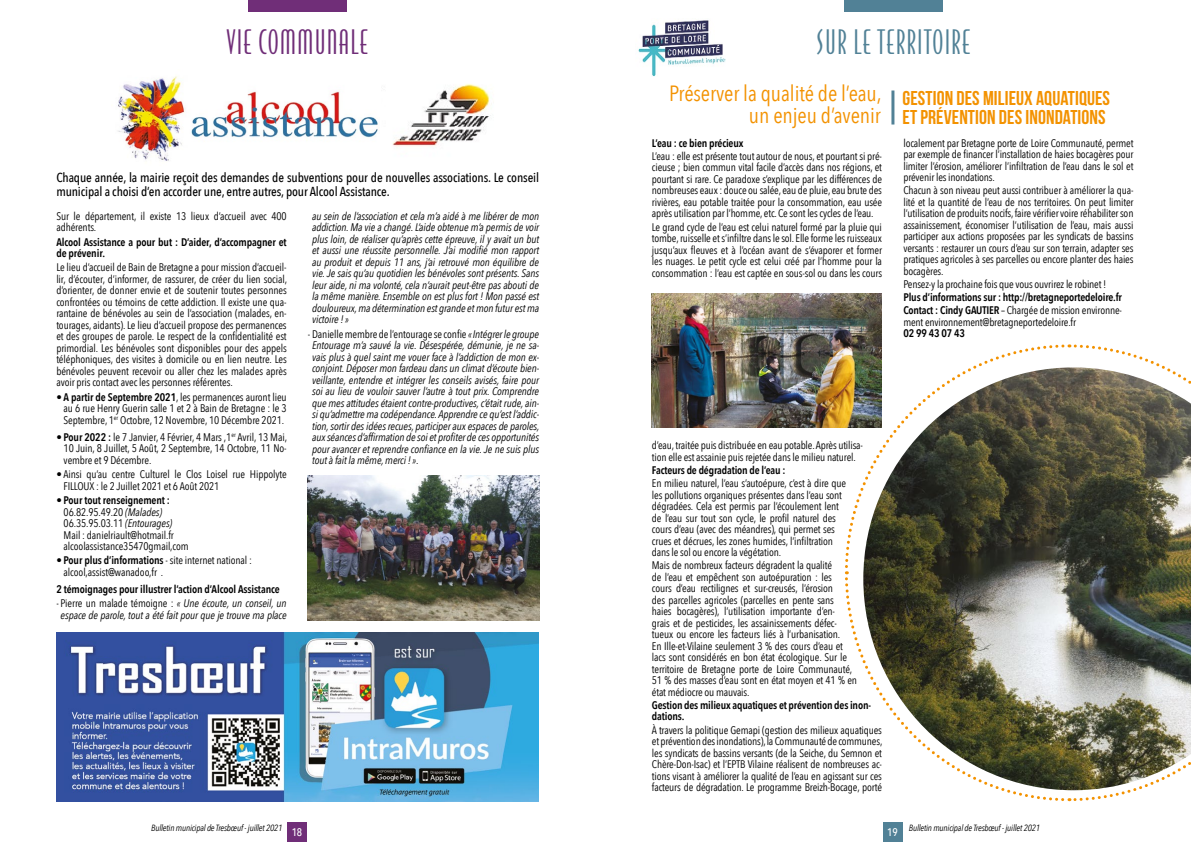
<style>
.page{position:relative;width:1191px;height:842px;background:#fff}
.page>*{position:absolute;margin:0;border:0;box-sizing:border-box;transform-origin:0 0}
.t1{font:32px "Bodega Sans Oldstyle";letter-spacing:.05em;color:#518196}
.t2{font:32px "Bodega Sans Oldstyle";letter-spacing:.05em;color:#702e78}
.t3{font:22px/22px "Avenir Next Condensed";letter-spacing:-.005em;color:#f39200;text-align:right}
.t4{font:20px/19px "Bebas Neue";letter-spacing:.005em;color:#f39200}
.t5{font:500 13px/14px "Avenir Next Condensed";letter-spacing:-.01em;color:#000}
.t6{font:11px/11.5px "Avenir Next Condensed";letter-spacing:-.015em;color:#000;text-align:justify}
.t7{font:italic 11px/11.5px "Avenir Next Condensed";letter-spacing:-.01em;color:#000;text-align:justify}
.t8{font:600 11px/11.5px "Avenir Next Condensed";letter-spacing:-.015em;color:#000}
.t9{font:500 11px "Avenir Next Condensed";color:#fff}
.t10{font:italic 9px "Avenir Next Condensed";letter-spacing:-.02em;color:#000}
.s1{font-weight:600}
.s2{font-style:italic}
.s3{font-style:normal}
.s4{font-weight:400}
.s5{font-weight:500;font-style:normal;font-size:11px;color:#fff}
</style>
<div class="page">
<div style="left:844px;top:0;width:98px;height:11px;background:#518196"></div>
<div style="left:882px;top:822px;width:20px;height:20px;background:#518196"></div>
<div style="left:287px;top:822px;width:20px;height:20px;background:#702e78"></div>
<div style="left:248px;top:0;width:99px;height:11px;background:#702e78"></div>
<img style="left:308px;top:475px;width:231px;height:146px">
<img style="left:392px;top:84px;width:99px;height:63px">
<hr style="left:891px;top:90px;width:3px;height:35px;background:#518196">
<img style="left:652px;top:294px;width:229px;height:133px">
<img style="left:638px;top:20px;width:88px;height:56px">
<svg style="left:843px;top:343px;width:223px;height:230px"></svg>
<svg style="left:845px;top:576px;width:224px;height:225px"></svg>
<img style="left:1069px;top:344px;width:122px;height:458px">
<img style="left:118px;top:76px;width:260px;height:85px">
<img style="left:57px;top:632px;width:482px;height:169px">
<h1 class="t2" style="left:227px;top:22px;width:142px">VIE COMMUNALE</h1>
<p class="t5" style="left:56px;top:171px;width:484px">Chaque année, la mairie reçoit des demandes de subventions pour de nouvelles associations. Le conseil municipal a choisi d’en accorder une, entre autres, pour Alcool Assistance.</p>
<p class="t6" style="left:56px;top:210px;width:232px">Sur le département, il existe 13 lieux d’accueil avec 400 adhérents.</p>
<p class="t8" style="left:56px;top:236px;width:232px">Alcool Assistance a pour but : D’aider, d’accompagner et de prévenir.</p>
<p class="t6" style="left:56px;top:261px;width:232px">Le lieu d’accueil de Bain de Bretagne a pour mission d’accueil&shy;lir, d’écouter, d’informer, de rassurer, de créer du lien social, d’orienter, de donner envie et de soutenir toutes personnes confrontées ou témoins de cette addiction. Il existe une qua&shy;rantaine de bénévoles au sein de l’association (malades, en&shy;tourages, aidants). Le lieu d’accueil propose des permanences et des groupes de parole. Le respect de la confidentialité est primordial. Les bénévoles sont disponibles pour des appels téléphoniques, des visites à domicile ou en lien neutre. Les bénévoles peuvent recevoir ou aller chez les malades après avoir pris contact avec les personnes référentes.</p>
<p class="t6" style="left:63px;top:391px;width:225px;text-indent:-7px">• <span class="s1">A partir de Septembre 2021</span>, les permanences auront lieu au 6 rue Henry Guerin salle 1 et 2 à Bain de Bretagne : le 3<br>Septembre, 1<sup>er</sup> Octobre, 12 Novembre, 10 Décembre 2021.</p>
<p class="t6" style="left:64px;top:431px;width:225px;text-indent:-7px">• <span class="s1">Pour 2022 :</span> le 7 Janvier, 4 Février, 4 Mars ,1<sup>er</sup> Avril, 13 Mai, 10 Juin, 8 Juillet, 5 Août, 2 Septembre, 14 Octobre, 11 No&shy;vembre et 9 Décembre.</p>
<p class="t6" style="left:63px;top:468px;width:225px;text-indent:-7px">• Ainsi qu’au centre Culturel le Clos Loisel rue Hippolyte<br>FILLOUX : le 2 Juillet 2021 et 6 Août 2021</p>
<p class="t6" style="left:64px;top:494px;width:127px;text-align:left;text-indent:-7px">• <span class="s1">Pour tout renseignement :<br></span>06.82.95.49.20 <span class="s2">(Malades)<br></span>06.35.95.03.11 <span class="s2">(Entourages)<br></span>Mail : danielriault@hotmail.fr alcoolassistance35470gmail,com</p>
<p class="t6" style="left:64px;top:554px;width:190px;text-indent:-7px">• <span class="s1">Pour plus d’informations</span> - site internet national : alcool,assist@wanadoo,fr .</p>
<p class="t8" style="left:56px;top:583px;width:225px">2 témoignages pour illustrer l’action d’Alcool Assistance</p>
<p class="t7" style="left:56px;top:598px;width:232px;text-align:center"><span class="s3">- Pierre un malade témoigne :</span> « Une écoute, un conseil, un espace de parole, tout a été fait pour que je trouve ma place</p>
<p class="t7" style="left:312px;top:210px;width:229px">au sein de l’association et cela m’a aidé à me libérer de mon addiction. Ma vie a changé. L’aide obtenue m’a permis de voir plus loin, de réaliser qu’après cette épreuve, il y avait un but et aussi une réussite personnelle. J’ai modifié mon rapport au produit et depuis 11 ans, j’ai retrouvé mon équilibre de vie. Je sais qu’au quotidien les bénévoles sont présents. Sans leur aide, ni ma volonté, cela n’aurait peut-être pas abouti de la même manière. Ensemble on est plus fort ! Mon passé est douloureux, ma détermination est grande et mon futur est ma victoire ! »</p>
<p class="t7" style="left:312px;top:328px;width:229px;text-indent:-4px"><span class="s3">- Danielle membre de l’entourage se confie</span> « Intégrer le groupe Entourage m’a sauvé la vie. Désespérée, démunie, je ne sa&shy;vais plus à quel saint me vouer face à l’addiction de mon ex&shy;conjoint. Déposer mon fardeau dans un climat d’écoute bien&shy;veillante, entendre et intégrer les conseils avisés, faire pour soi au lieu de vouloir sauver l’autre à tout prix. Comprendre que mes attitudes étaient contre-productives, c’était rude, ain&shy;si qu’admettre ma codépendance. Apprendre ce qu’est l’addic&shy;tion, sortir des idées recues, participer aux espaces de paroles, aux séances d’affirmation de soi et profiter de ces opportunités pour avancer et reprendre confiance en la vie. Je ne suis plus tout à fait la même, merci ! »<span class="s3">.</span></p>
<p class="t10" style="left:151px;top:822px;width:132px">Bulletin municipal de Tresbœuf - juillet 2021</p>
<p class="t9" style="left:292px;top:825px;width:12px">18</p>
<h1 class="t1" style="left:816px;top:22px;width:155px">SUR LE TERRITOIRE</h1>
<h2 class="t3" style="left:669px;top:82px;width:214px">Préserver la qualité de l’eau, un enjeu d’avenir</h2>
<h3 class="t4" style="left:902px;top:88px;width:209px">GESTION DES MILIEUX AQUATIQUES<br>ET PRÉVENTION DES INONDATIONS</h3>
<p class="t8" style="left:652px;top:137px;width:93px">L’eau : ce bien précieux</p>
<p class="t6" style="left:652px;top:150px;width:232px">L’eau : elle est présente tout autour de nous, et pourtant si pré&shy;cieuse ; bien commun vital facile d’accès dans nos régions, et pourtant si rare. Ce paradoxe s’explique par les différences de nombreuses eaux : douce ou salée, eau de pluie, eau brute des rivières, eau potable traitée pour la consommation, eau usée après utilisation par l’homme, etc. Ce sont les cycles de l’eau.</p>
<p class="t6" style="left:652px;top:220px;width:232px">Le grand cycle de l’eau est celui naturel formé par la pluie qui tombe, ruisselle et s’infiltre dans le sol. Elle forme les ruisseaux jusqu’aux fleuves et à l’océan avant de s’évaporer et former les nuages. Le petit cycle est celui créé par l’homme pour la consommation : l’eau est captée en sous-sol ou dans les cours</p>
<p class="t6" style="left:903px;top:136px;width:232px">localement par Bretagne porte de Loire Communauté, permet par exemple de financer l’installation de haies bocagères pour limiter l’érosion, améliorer l’infiltration de l’eau dans le sol et prévenir les inondations.</p>
<p class="t6" style="left:903px;top:184px;width:232px">Chacun à son niveau peut aussi contribuer à améliorer la qua&shy;lité et la quantité de l’eau de nos territoires. On peut limiter l’utilisation de produits nocifs, faire vérifier voire réhabiliter son assainissement, économiser l’utilisation de l’eau, mais aussi participer aux actions proposées par les syndicats de bassins versants : restaurer un cours d’eau sur son terrain, adapter ses pratiques agricoles à ses parcelles ou encore planter des haies bocagères.</p>
<p class="t6" style="left:903px;top:278px;width:205px">Pensez-y la prochaine fois que vous ouvrirez le robinet !</p>
<p class="t8" style="left:903px;top:290px;width:220px;line-height:13.2px">Plus d’informations sur : http://bretagneportedeloire.fr<br>Contact : Cindy GAUTIER <span class="s4">– Chargée de mission environne-</span></p>
<p class="t6" style="left:903px;top:316px;width:174px">ment environnement@bretagneportedeloire.fr</p>
<p class="t8" style="left:903px;top:327px;width:63px">02 99 43 07 43</p>
<p class="t6" style="left:652px;top:439px;width:213px">d’eau, traitée puis distribuée en eau potable. Après utilisa&shy;tion elle est assainie puis rejetée dans le milieu naturel.</p>
<p class="t8" style="left:652px;top:464px;width:135px">Facteurs de dégradation de l’eau :</p>
<p class="t6" style="left:652px;top:477px;width:195px;text-align:left">En milieu naturel, l’eau s’autoépure, c’est à dire que les pollutions organiques présentes dans l’eau sont dégradées. Cela est permis par l’écoulement lent de l’eau sur tout son cycle, le profil naturel des cours d’eau (avec des méandres), qui permet ses crues et décrues, les zones humides, l’infiltration dans le sol ou encore la végétation.</p>
<p class="t6" style="left:652px;top:559px;width:206px;text-align:left">Mais de nombreux facteurs dégradent la qualité<br>de l’eau et empêchent son autoépuration : les<br>cours d’eau rectilignes et sur-creusés, l’érosion<br>des parcelles agricoles (parcelles en pente sans<br>haies bocagères), l’utilisation importante d’en-<br>grais et de pesticides, les assainissements défec&shy;tueux ou encore les facteurs liés à l’urbanisation.<br>En Ille-et-Vilaine seulement 3 % des cours d’eau et lacs sont considérés en bon état écologique. Sur le territoire de Bretagne porte de Loire Communauté, 51 % des masses d’eau sont en état moyen et 41 % en état médiocre ou mauvais.</p>
<p class="t8" style="left:652px;top:699px;width:221px">Gestion des milieux aquatiques et prévention des inon&shy;dations.</p>
<p class="t6" style="left:652px;top:723px;width:232px">À travers la politique Gemapi (gestion des milieux aquatiques et prévention des inondations), la Communauté de communes, les syndicats de bassins versants (de la Seiche, du Semnon et Chère-Don-Isac) et l’EPTB Vilaine réalisent de nombreuses ac&shy;tions visant à améliorer la qualité de l’eau en agissant sur ces facteurs de dégradation. Le programme Breizh-Bocage, porté</p>
<p class="t10" style="left:887px;top:822px;width:154px"><span class="s5">19</span> Bulletin municipal de Tresbœuf - juillet 2021</p>
</div>
